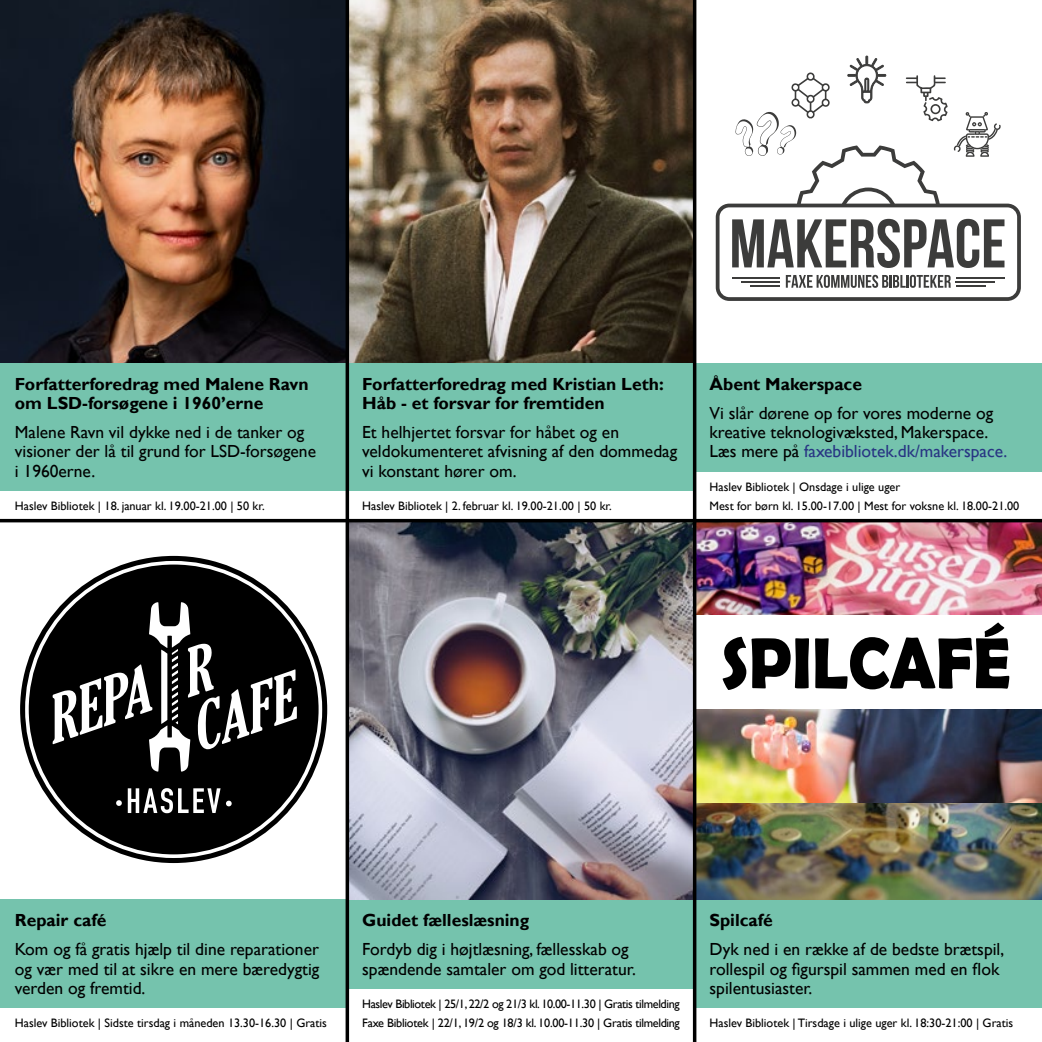
<style>
.page{position:relative;width:1042px;height:1042px;background:#fff}
.page>*{position:absolute;margin:0;border:0;box-sizing:border-box;transform-origin:0 0}
.t1{font:17.5px/19.2px "Gill Sans";color:#000}
.t2{font:700 17.5px/19.2px "Gill Sans";color:#000}
.t3{font:12.25px/19.2px "Gill Sans";color:#000}
.t4{font:12.25px "Gill Sans";letter-spacing:-.03em;color:#000}
.t5{font:12.25px "Gill Sans";letter-spacing:-.02em;color:#000}
.s1{color:#283583}
</style>
<div class="page">
<svg style="left:20px;top:556px;width:307px;height:307px"></svg>
<svg style="left:29px;top:564px;width:290px;height:290px;fill:#000"></svg>
<div style="left:0;top:363px;width:347px;height:128px;background:#75c3ad"></div>
<div style="left:347px;top:363px;width:347px;height:128px;background:#75c3ad"></div>
<div style="left:694px;top:363px;width:348px;height:109px;background:#75c3ad"></div>
<div style="left:347px;top:899px;width:347px;height:90px;background:#75c3ad"></div>
<div style="left:694px;top:899px;width:348px;height:109px;background:#75c3ad"></div>
<div style="left:0;top:899px;width:347px;height:109px;background:#75c3ad"></div>
<img style="left:0;top:0;width:693px;height:363px">
<img style="left:349px;top:522px;width:344px;height:377px">
<svg style="left:716px;top:56px;width:305px;height:245px"></svg>
<img style="left:696px;top:522px;width:346px;height:93px">
<img style="left:696px;top:709px;width:346px;height:190px">
<svg style="left:722px;top:622px;width:287px;height:68px"></svg>
<hr style="left:0;top:519px;width:1042px;height:3px;background:#000">
<svg style="left:345px;top:0;width:4px;height:1042px;background:#141716"></svg>
<hr style="left:693px;top:0;width:3px;height:1042px;background:#000">
<p class="t2" style="left:15px;top:374px;width:295px">Forfatterforedrag med Malene Ravn om LSD-forsøgene i 1960’erne</p>
<p class="t1" style="left:15px;top:423px;width:303px">Malene Ravn vil dykke ned i de tanker og visioner der lå til grund for LSD-forsøgene i 1960erne.</p>
<p class="t2" style="left:362px;top:374px;width:303px">Forfatterforedrag med Kristian Leth:<br>Håb - et forsvar for fremtiden</p>
<p class="t1" style="left:362px;top:423px;width:316px">Et helhjertet forsvar for håbet og en veldokumenteret afvisning af den dommedag vi konstant hører om.</p>
<p class="t3" style="left:15px;top:496px;width:251px">Haslev Bibliotek | 18. januar kl. 19.00-21.00 | 50 kr.</p>
<p class="t3" style="left:362px;top:496px;width:251px">Haslev Bibliotek | 2. februar kl. 19.00-21.00 | 50 kr.</p>
<p class="t2" style="left:709px;top:374px;width:154px">Åbent Makerspace</p>
<p class="t1" style="left:709px;top:404px;width:299px">Vi slår dørene op for vores moderne og kreative teknologivæksted, Makerspace.<br>Læs mere på <span class="s1">faxebibliotek.dk/makerspace.</span></p>
<p class="t3" style="left:709px;top:477px;width:311px">Haslev Bibliotek | Onsdage i ulige uger<br>Mest for børn kl. 15.00-17.00 | Mest for voksne kl. 18.00-21.00</p>
<p class="t2" style="left:15px;top:911px;width:93px">Repair café</p>
<p class="t1" style="left:15px;top:940px;width:306px;text-align:justify">Kom og få gratis hjælp til dine reparationer og vær med til at sikre en mere bæredygtig verden og fremtid.</p>
<p class="t2" style="left:362px;top:911px;width:169px">Guidet fælleslæsning</p>
<p class="t1" style="left:362px;top:940px;width:275px">Fordyb dig i højtlæsning, fællesskab og spændende samtaler om god litteratur.</p>
<p class="t4" style="left:362px;top:996px;width:319px">Haslev Bibliotek | 25/1, 22/2 og 21/3 kl. 10.00-11.30 | Gratis tilmelding</p>
<p class="t2" style="left:709px;top:911px;width:65px">Spilcafé</p>
<p class="t1" style="left:709px;top:940px;width:296px">Dyk ned i en række af de bedste brætspil, rollespil og figurspil sammen med en flok spilentusiaster.</p>
<p class="t3" style="left:15px;top:1013px;width:314px">Haslev Bibliotek | Sidste tirsdag i måneden 13.30-16.30 | Gratis</p>
<p class="t5" style="left:362px;top:1016px;width:319px">Faxe Bibliotek | 22/1, 19/2 og 18/3 kl. 10.00-11.30 | Gratis tilmelding</p>
<p class="t3" style="left:709px;top:1013px;width:305px">Haslev Bibliotek | Tirsdage i ulige uger kl. 18:30-21:00 | Gratis</p>
</div>
